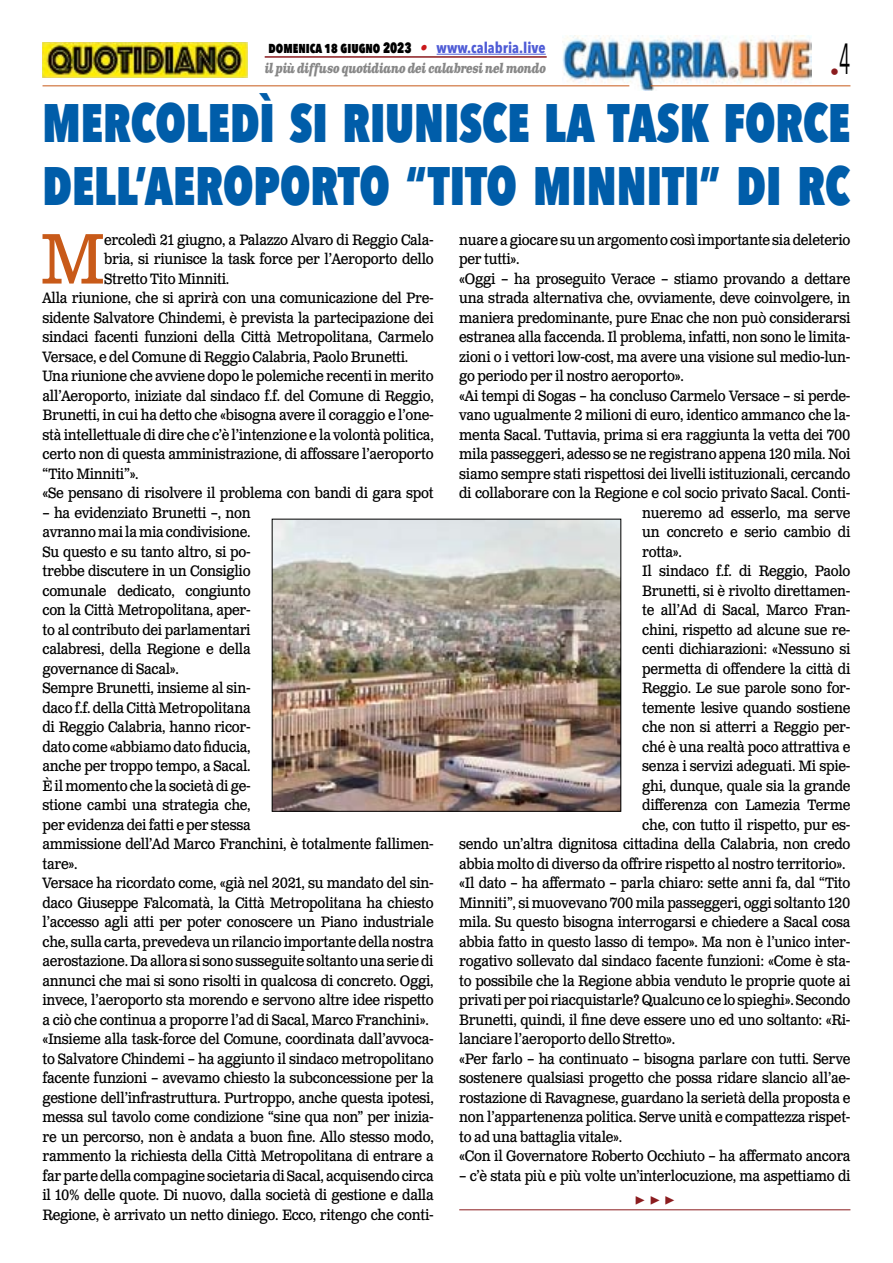
<style>
.page{position:relative;width:893px;height:1263px;background:#fff}
.page>*{position:absolute;margin:0;border:0;box-sizing:border-box;transform-origin:0 0}
.t1{font:71.25px "Clarendon Text Pro";color:#c85a19;scale:.9 1}
.t2{font:800 54px/63px "Avenir Next Condensed";color:#005da9;scale:.88 1}
.t3{font:700 18px "Minion Pro";color:#8b1c1f}
.t4{font:18px "Avenir Next Condensed";color:#8b1c1f}
.t5{font:15px/19.5px "Clarendon Text Pro";letter-spacing:-.02em;color:#000;scale:.9 1}
.t6{font:800 15px "Avenir Next Condensed";color:#000;scale:.85 1}
.t7{font:italic 700 13.5px "Clarendon Text Pro";letter-spacing:-.05em;color:#878787;scale:.79 1}
.s1{font-family:"Clarendon Text Pro";font-weight:700;font-style:italic;color:#ca181a}
.s2{font-weight:700;color:#4f5cd6}
</style>
<div class="page">
<img style="left:563px;top:36px;width:248px;height:54px">
<hr style="left:43px;top:85px;width:586px;height:1px;background:#c85a19">
<hr style="left:651px;top:85px;width:199px;height:1px;background:#c85a19">
<hr style="left:437px;top:54px;width:109px;height:1px;background:#4f5cd6">
<hr style="left:265px;top:56px;width:282px;height:2px;background:#8b1c1f">
<img style="left:43px;top:43px;width:204px;height:34px">
<hr style="left:459px;top:1209px;width:391px;height:1px;background:#8b1c1f">
<img style="left:274px;top:521px;width:345px;height:288px">
<div style="left:272px;top:519px;width:349px;height:292px;border:1px solid #000"></div>
<p class="t6" style="left:269px;top:38px;width:328px">domenica 18 giugno 2023 <span class="s1">•</span> <span class="s2">www.calabria.live</span></p>
<p class="t7" style="left:265px;top:60px;width:358px">il più diffuso quotidiano dei calabresi nel mondo</p>
<p class="t4" style="left:830px;top:57px;width:22px">•<sup>4</sup></p>
<h2 class="t2" style="left:43px;top:91px;width:920px">MERCOLEDÌ SI RIUNISCE LA TASK FORCE<br>DELL’AEROPORTO “TITO MINNITI” DI RC</h2>
<h1 class="t1" style="left:40px;top:216px;width:74px">M</h1>
<p class="t5" style="left:104px;top:230px;width:368px">ercoledì 21 giugno, a Palazzo Alvaro di Reggio Cala-</p>
<p class="t5" style="left:104px;top:250px;width:368px">bria, si riunisce la task force per l’Aeroporto dello</p>
<p class="t5" style="left:104px;top:269px;width:140px">Stretto Tito Minniti.</p>
<p class="t5" style="left:43px;top:289px;width:436px">Alla riunione, che si aprirà con una comunicazione del Pre-</p>
<p class="t5" style="left:43px;top:308px;width:436px">sidente Salvatore Chindemi, è prevista la partecipazione dei</p>
<p class="t5" style="left:43px;top:328px;width:436px">sindaci facenti funzioni della Città Metropolitana, Carmelo</p>
<p class="t5" style="left:43px;top:347px;width:408px">Versace, e del Comune di Reggio Calabria, Paolo Brunetti.</p>
<p class="t5" style="left:43px;top:367px;width:436px">Una riunione che avviene dopo le polemiche recenti in merito</p>
<p class="t5" style="left:43px;top:386px;width:436px">all’Aeroporto, iniziate dal sindaco f.f. del Comune di Reggio,</p>
<p class="t5" style="left:43px;top:406px;width:436px">Brunetti, in cui ha detto che «bisogna avere il coraggio e l’one-</p>
<p class="t5" style="left:43px;top:425px;width:436px">stà intellettuale di dire che c’è l’intenzione e la volontà politica,</p>
<p class="t5" style="left:43px;top:445px;width:436px">certo non di questa amministrazione, di affossare l’aeroporto</p>
<p class="t5" style="left:43px;top:464px;width:108px">“Tito Minniti”».</p>
<p class="t5" style="left:43px;top:484px;width:436px">«Se pensano di risolvere il problema con bandi di gara spot</p>
<p class="t5" style="left:43px;top:503px;width:436px">– ha evidenziato Brunetti –, non<br>avranno mai la mia condivisione.<br>Su questo e su tanto altro, si po-<br>trebbe discutere in un Consiglio<br>comunale dedicato, congiunto<br>con la Città Metropolitana, aper-<br>to al contributo dei parlamentari<br>calabresi, della Regione e della<br>governance di Sacal».<br>Sempre Brunetti, insieme al sin-<br>daco f.f. della Città Metropolitana<br>di Reggio Calabria, hanno ricor-<br>dato come «abbiamo dato fiducia,<br>anche per troppo tempo, a Sacal.<br>È il momento che la società di ge-<br>stione cambi una strategia che,<br>per evidenza dei fatti e per stessa<br>ammissione dell’Ad Marco Franchini, è totalmente fallimen&shy;tare».<br>Versace ha ricordato come, «già nel 2021, su mandato del sin&shy;daco Giuseppe Falcomatà, la Città Metropolitana ha chiesto l’accesso agli atti per poter conoscere un Piano industriale che, sulla carta, prevedeva un rilancio importante della nostra aerostazione. Da allora si sono susseguite soltanto una serie di annunci che mai si sono risolti in qualcosa di concreto. Oggi, invece, l’aeroporto sta morendo e servono altre idee rispetto a ciò che continua a proporre l’ad di Sacal, Marco Franchini». «Insieme alla task-force del Comune, coordinata dall’avvoca&shy;to Salvatore Chindemi – ha aggiunto il sindaco metropolitano facente funzioni – avevamo chiesto la subconcessione per la gestione dell’infrastruttura. Purtroppo, anche questa ipotesi, messa sul tavolo come condizione “sine qua non” per inizia&shy;re un percorso, non è andata a buon fine. Allo stesso modo, rammento la richiesta della Città Metropolitana di entrare a far parte della compagine societaria di Sacal, acquisendo circa il 10% delle quote. Di nuovo, dalla società di gestione e dalla Regione, è arrivato un netto diniego. Ecco, ritengo che conti-</p>
<p class="t5" style="left:459px;top:230px;width:436px">nuare a giocare su un argomento così importante sia deleterio</p>
<p class="t5" style="left:459px;top:250px;width:69px">per tutti».</p>
<p class="t5" style="left:459px;top:269px;width:436px">«Oggi – ha proseguito Verace – stiamo provando a dettare</p>
<p class="t5" style="left:459px;top:289px;width:436px">una strada alternativa che, ovviamente, deve coinvolgere, in</p>
<p class="t5" style="left:459px;top:308px;width:436px">maniera predominante, pure Enac che non può considerarsi</p>
<p class="t5" style="left:459px;top:328px;width:436px">estranea alla faccenda. Il problema, infatti, non sono le limita-</p>
<p class="t5" style="left:459px;top:347px;width:436px">zioni o i vettori low-cost, ma avere una visione sul medio-lun-</p>
<p class="t5" style="left:459px;top:367px;width:251px">go periodo per il nostro aeroporto».</p>
<p class="t5" style="left:459px;top:386px;width:436px">«Ai tempi di Sogas – ha concluso Carmelo Versace – si perde-</p>
<p class="t5" style="left:459px;top:406px;width:436px">vano ugualmente 2 milioni di euro, identico ammanco che la-</p>
<p class="t5" style="left:459px;top:425px;width:436px">menta Sacal. Tuttavia, prima si era raggiunta la vetta dei 700</p>
<p class="t5" style="left:459px;top:445px;width:436px">mila passeggeri, adesso se ne registrano appena 120 mila. Noi</p>
<p class="t5" style="left:459px;top:464px;width:436px">siamo sempre stati rispettosi dei livelli istituzionali, cercando</p>
<p class="t5" style="left:459px;top:484px;width:436px">di collaborare con la Regione e col socio privato Sacal. Conti-</p>
<p class="t5" style="left:642px;top:503px;width:233px">nueremo ad esserlo, ma serve</p>
<p class="t5" style="left:642px;top:523px;width:233px">un concreto e serio cambio di</p>
<p class="t5" style="left:642px;top:542px;width:46px">rotta».</p>
<p class="t5" style="left:642px;top:562px;width:233px">Il sindaco f.f. di Reggio, Paolo</p>
<p class="t5" style="left:642px;top:581px;width:233px">Brunetti, si è rivolto direttamen-</p>
<p class="t5" style="left:642px;top:601px;width:233px">te all’Ad di Sacal, Marco Fran-</p>
<p class="t5" style="left:642px;top:620px;width:233px">chini, rispetto ad alcune sue re-</p>
<p class="t5" style="left:642px;top:640px;width:233px">centi dichiarazioni: «Nessuno si</p>
<p class="t5" style="left:642px;top:659px;width:233px">permetta di offendere la città di</p>
<p class="t5" style="left:642px;top:679px;width:233px">Reggio. Le sue parole sono for-</p>
<p class="t5" style="left:642px;top:698px;width:233px">temente lesive quando sostiene</p>
<p class="t5" style="left:642px;top:718px;width:233px">che non si atterri a Reggio per-</p>
<p class="t5" style="left:642px;top:737px;width:233px">ché è una realtà poco attrattiva e</p>
<p class="t5" style="left:642px;top:757px;width:233px">senza i servizi adeguati. Mi spie-</p>
<p class="t5" style="left:642px;top:776px;width:233px">ghi, dunque, quale sia la grande</p>
<p class="t5" style="left:642px;top:796px;width:233px">differenza con Lamezia Terme</p>
<p class="t5" style="left:642px;top:815px;width:233px">che, con tutto il rispetto, pur es-</p>
<p class="t5" style="left:459px;top:835px;width:436px">sendo un’altra dignitosa cittadina della Calabria, non credo</p>
<p class="t5" style="left:459px;top:854px;width:431px">abbia molto di diverso da offrire rispetto al nostro territorio».</p>
<p class="t5" style="left:459px;top:874px;width:436px">«Il dato – ha affermato – parla chiaro: sette anni fa, dal “Tito</p>
<p class="t5" style="left:459px;top:893px;width:436px">Minniti”, si muovevano 700 mila passeggeri, oggi soltanto 120</p>
<p class="t5" style="left:459px;top:913px;width:436px">mila. Su questo bisogna interrogarsi e chiedere a Sacal cosa</p>
<p class="t5" style="left:459px;top:932px;width:436px">abbia fatto in questo lasso di tempo». Ma non è l’unico inter-</p>
<p class="t5" style="left:459px;top:952px;width:436px">rogativo sollevato dal sindaco facente funzioni: «Come è sta-</p>
<p class="t5" style="left:459px;top:971px;width:436px">to possibile che la Regione abbia venduto le proprie quote ai</p>
<p class="t5" style="left:459px;top:991px;width:436px">privati per poi riacquistarle? Qualcuno ce lo spieghi». Secondo</p>
<p class="t5" style="left:459px;top:1010px;width:436px">Brunetti, quindi, il fine deve essere uno ed uno soltanto: «Ri-</p>
<p class="t5" style="left:459px;top:1030px;width:241px">lanciare l’aeroporto dello Stretto».</p>
<p class="t5" style="left:459px;top:1049px;width:436px">«Per farlo – ha continuato – bisogna parlare con tutti. Serve</p>
<p class="t5" style="left:459px;top:1069px;width:436px">sostenere qualsiasi progetto che possa ridare slancio all’ae-</p>
<p class="t5" style="left:459px;top:1088px;width:436px">rostazione di Ravagnese, guardano la serietà della proposta e</p>
<p class="t5" style="left:459px;top:1108px;width:436px">non l’appartenenza politica. Serve unità e compattezza rispet-</p>
<p class="t5" style="left:459px;top:1127px;width:183px">to ad una battaglia vitale».</p>
<p class="t5" style="left:459px;top:1147px;width:436px">«Con il Governatore Roberto Occhiuto – ha affermato ancora</p>
<p class="t5" style="left:459px;top:1166px;width:436px">– c’è stata più e più volte un’interlocuzione, ma aspettiamo di</p>
<p class="t3" style="left:635px;top:1187px;width:42px">▶ ▶ ▶</p>
</div>
